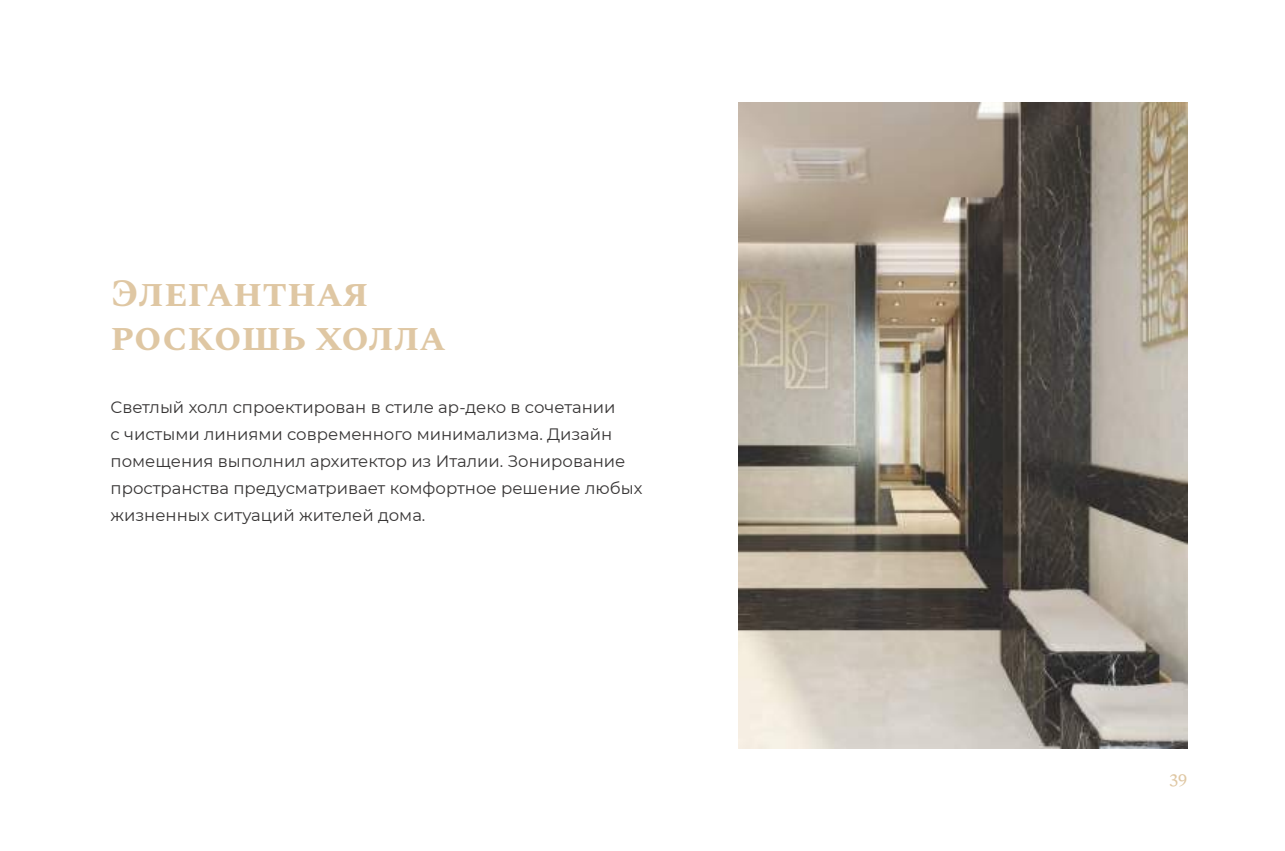
<style>
.page{position:relative;width:1285px;height:851px;background:#fff}
.page>*{position:absolute;margin:0;border:0;box-sizing:border-box;transform-origin:0 0}
.t1{font:700 39px/43.5px "Spectral SC";color:#dfc7a3}
.t2{font:18px "Spectral SC";color:#dfc7a3}
.t3{font:16.5px/27px "Montserrat";color:#373535}
</style>
<div class="page">
<img style="left:738px;top:102px;width:448px;height:646px">
<h1 class="t1" style="left:111px;top:268px;width:337px">Элегантная роскошь холла</h1>
<p class="t3" style="left:111px;top:393px;width:533px">Светлый холл спроектирован в стиле ар-деко в сочетании<br>с чистыми линиями современного минимализма. Дизайн помещения выполнил архитектор из Италии. Зонирование пространства предусматривает комфортное решение любых жизненных ситуаций жителей дома.</p>
<p class="t2" style="left:1168px;top:764px;width:19px">39</p>
</div>
